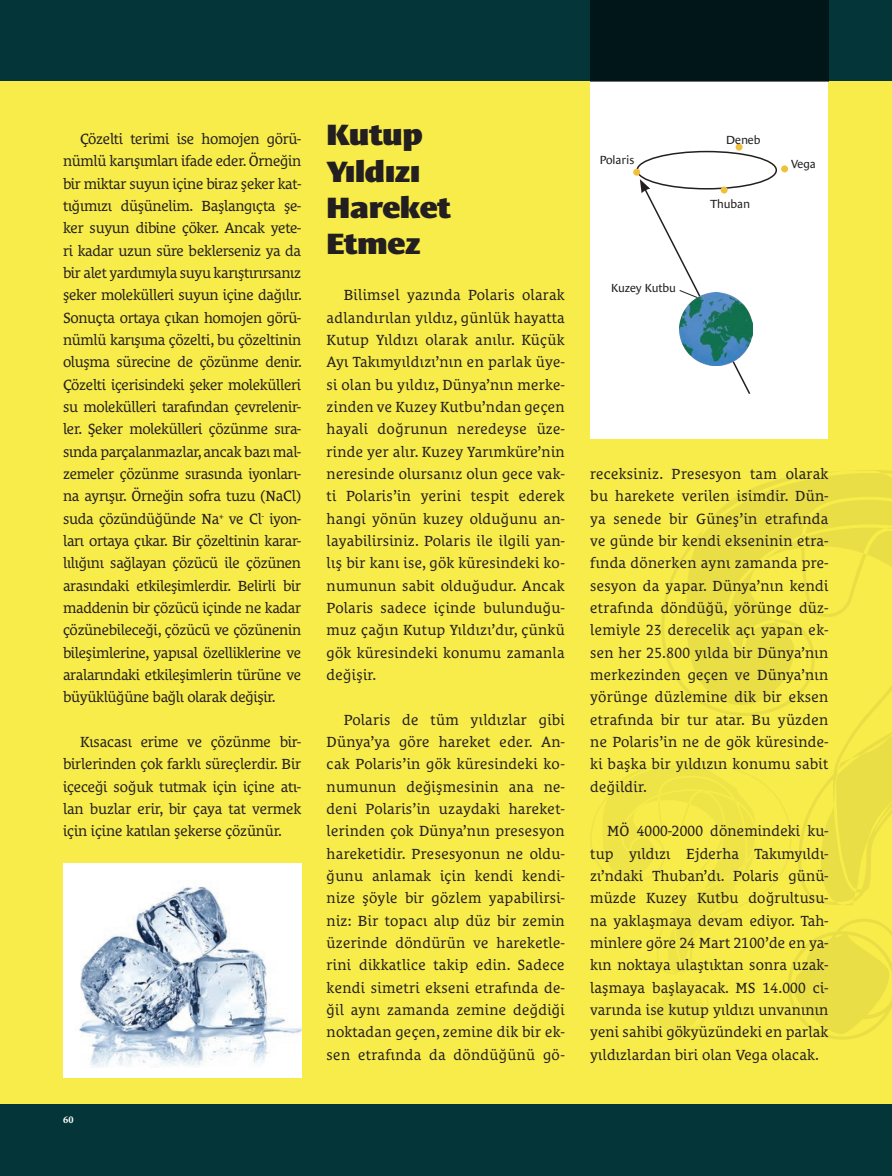
<style>
.page{position:relative;width:892px;height:1176px;background:#fff}
.page>*{position:absolute;margin:0;border:0;box-sizing:border-box;transform-origin:0 0}
.t1{font:900 30px/36px "Le Monde Sans Pro";letter-spacing:-.01em;color:#231f20}
.t2{font:15px/22.4px "Le Monde Courrier Pro";letter-spacing:.01em;color:#231f20;text-align:justify}
.t3{font:12px "Le Monde Sans Pro";letter-spacing:-.01em;color:#231f20}
.t4{font:700 10.35px "Minion Pro";color:#fff}
</style>
<div class="page">
<div style="left:0;top:1103px;width:891px;height:73px;background:#043639"></div>
<div style="left:0;top:0;width:891px;height:81px;background:#043639"></div>
<div style="left:0;top:81px;width:891px;height:1022px;background:#f8ec4a"></div>
<svg style="left:661px;top:470px;width:230px;height:569px"></svg>
<svg style="left:661px;top:763px;width:130px;height:276px"></svg>
<div style="left:590px;top:81px;width:237px;height:358px;background:#fff"></div>
<div style="left:636px;top:151px;width:141px;height:38px;border:2px solid #231f20;border-radius:50%"></div>
<div style="left:735px;top:144px;width:7px;height:7px;background:#f1c038;border-radius:50%"></div>
<div style="left:781px;top:165px;width:7px;height:7px;background:#f1c038;border-radius:50%"></div>
<div style="left:633px;top:169px;width:7px;height:7px;background:#f1c038;border-radius:50%"></div>
<svg style="left:639px;top:179px;width:112px;height:215px"></svg>
<div style="left:63px;top:863px;width:238px;height:215px;background:#fff"></div>
<img style="left:79px;top:886px;width:222px;height:181px">
<div style="left:590px;top:0;width:238px;height:82px;background:#011618"></div>
<p class="t2" style="left:63px;top:126px;width:240px;text-indent:17px">Çözelti terimi ise homojen görü&shy;nümlü karışımları ifade eder. Örneğin bir miktar suyun içine biraz şeker kat&shy;tığımızı düşünelim. Başlangıçta şe&shy;ker suyun dibine çöker. Ancak yete&shy;ri kadar uzun süre beklerseniz ya da bir alet yardımıyla suyu karıştırırsanız şeker molekülleri suyun içine dağılır.<br>Sonuçta ortaya çıkan homojen görü&shy;nümlü karışıma çözelti, bu çözeltinin oluşma sürecine de çözünme denir.<br>Çözelti içerisindeki şeker molekülleri su molekülleri tarafından çevrelenir&shy;ler. Şeker molekülleri çözünme sıra&shy;sında parçalanmazlar, ancak bazı mal&shy;zemeler çözünme sırasında iyonları&shy;na ayrışır. Örneğin sofra tuzu (NaCl) suda çözündüğünde Na<sup>+</sup> ve Cl<sup>-</sup> iyon&shy;ları ortaya çıkar. Bir çözeltinin karar&shy;lılığını sağlayan çözücü ile çözünen arasındaki etkileşimlerdir. Belirli bir maddenin bir çözücü içinde ne kadar çözünebileceği, çözücü ve çözünenin bileşimlerine, yapısal özelliklerine ve aralarındaki etkileşimlerin türüne ve büyüklüğüne bağlı olarak değişir.</p>
<p class="t2" style="left:63px;top:729px;width:239px;text-indent:17px">Kısacası erime ve çözünme bir&shy;birlerinden çok farklı süreçlerdir. Bir içeceği soğuk tutmak için içine atı&shy;lan buzlar erir, bir çaya tat vermek için içine katılan şekerse çözünür.</p>
<p class="t4" style="left:63px;top:1112px;width:12px">60</p>
<h1 class="t1" style="left:326px;top:115px;width:126px">Kutup<br>Yıldızı<br>Hareket<br>Etmez</h1>
<p class="t2" style="left:326px;top:282px;width:239px;text-indent:17px">Bilimsel yazında Polaris olarak adlandırılan yıldız, günlük hayatta Kutup Yıldızı olarak anılır. Küçük Ayı Takımyıldızı’nın en parlak üye&shy;si olan bu yıldız, Dünya’nın merke&shy;zinden ve Kuzey Kutbu’ndan geçen hayali doğrunun neredeyse üze&shy;rinde yer alır. Kuzey Yarımküre’nin neresinde olursanız olun gece vak&shy;ti Polaris’in yerini tespit ederek hangi yönün kuzey olduğunu an&shy;layabilirsiniz. Polaris ile ilgili yan&shy;lış bir kanı ise, gök küresindeki ko&shy;numunun sabit olduğudur. Ancak Polaris sadece içinde bulunduğu&shy;muz çağın Kutup Yıldızı’dır, çünkü gök küresindeki konumu zamanla değişir.</p>
<p class="t2" style="left:326px;top:706px;width:239px;text-indent:17px">Polaris de tüm yıldızlar gibi Dünya’ya göre hareket eder. An&shy;cak Polaris’in gök küresindeki ko&shy;numunun değişmesinin ana ne&shy;deni Polaris’in uzaydaki hareket&shy;lerinden çok Dünya’nın presesyon hareketidir. Presesyonun ne oldu&shy;ğunu anlamak için kendi kendi&shy;nize şöyle bir gözlem yapabilirsi&shy;niz: Bir topacı alıp düz bir zemin üzerinde döndürün ve hareketle&shy;rini dikkatlice takip edin. Sadece kendi simetri ekseni etrafında de&shy;ğil aynı zamanda zemine değdiği noktadan geçen, zemine dik bir ek&shy;sen etrafında da döndüğünü gö-</p>
<p class="t3" style="left:599px;top:150px;width:36px">Polaris</p>
<p class="t3" style="left:611px;top:278px;width:67px">Kuzey Kutbu</p>
<p class="t3" style="left:725px;top:130px;width:36px">Deneb</p>
<p class="t3" style="left:710px;top:195px;width:42px">Thuban</p>
<p class="t3" style="left:791px;top:155px;width:26px">Vega</p>
<p class="t2" style="left:590px;top:461px;width:239px">receksiniz. Presesyon tam olarak bu harekete verilen isimdir. Dün&shy;ya senede bir Güneş’in etrafında ve günde bir kendi ekseninin etra&shy;fında dönerken aynı zamanda pre&shy;sesyon da yapar. Dünya’nın kendi etrafında döndüğü, yörünge düz&shy;lemiyle 23 derecelik açı yapan ek&shy;sen her 25.800 yılda bir Dünya’nın merkezinden geçen ve Dünya’nın yörünge düzlemine dik bir eksen etrafında bir tur atar. Bu yüzden ne Polaris’in ne de gök küresinde&shy;ki başka bir yıldızın konumu sabit değildir.</p>
<p class="t2" style="left:590px;top:818px;width:239px;text-indent:17px">MÖ 4000-2000 dönemindeki ku&shy;tup yıldızı Ejderha Takımyıldı&shy;zı’ndaki Thuban’dı. Polaris günü&shy;müzde Kuzey Kutbu doğrultusu&shy;na yaklaşmaya devam ediyor. Tah&shy;minlere göre 24 Mart 2100’de en ya&shy;kın noktaya ulaştıktan sonra uzak&shy;laşmaya başlayacak. MS 14.000 ci&shy;varında ise kutup yıldızı unvanının yeni sahibi gökyüzündeki en parlak yıldızlardan biri olan Vega olacak.</p>
</div>
